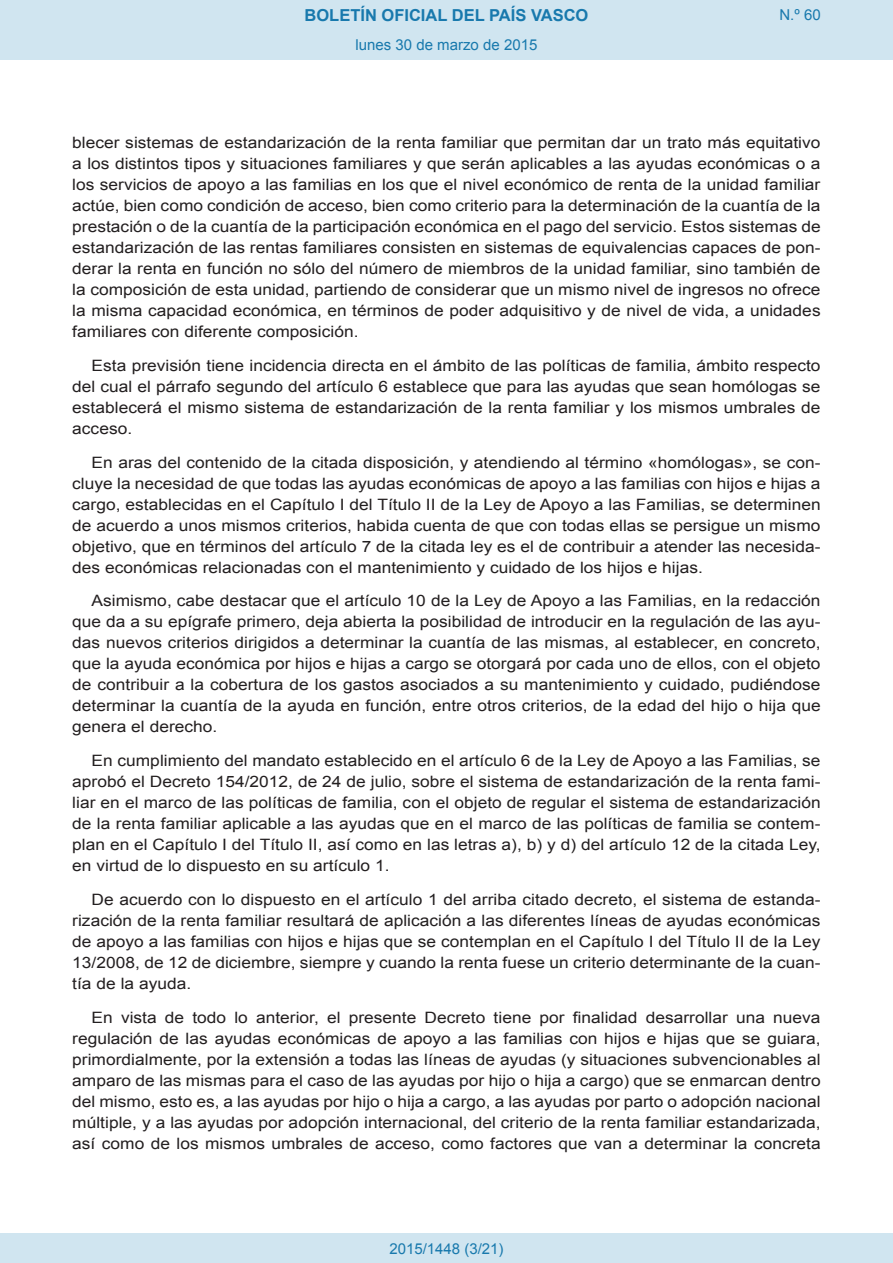
<style>
.page{position:relative;width:893px;height:1263px;background:#fff}
.page>*{position:absolute;margin:0;border:0;box-sizing:border-box;transform-origin:0 0}
.t1{font:700 16.5px "Arial";color:#1879ad}
.BOPVDetalle{font:15.6px/21px "Arial";color:#231f20;text-align:justify;scale:1.11 1}
.Paginacion_Centro{font:15px "Arial";color:#1879ad}
</style>
<div class="page">
<div style="left:0;top:0;width:893px;height:60px;background:#d0e5f0"></div>
<div style="left:0;top:1233px;width:893px;height:30px;background:#d0e5f0"></div>
<p class="t1" style="left:305px;top:4px;width:285px">BOLETÍN OFICIAL DEL PAÍS VASCO</p>
<p class="Paginacion_Centro" style="left:356px;top:35px;width:183px">lunes 30 de marzo de 2015</p>
<p class="Paginacion_Centro" style="left:779px;top:5px;width:43px">N.º 60</p>
<p class="BOPVDetalle" style="left:72px;top:132px;width:676px">blecer sistemas de estandarización de la renta familiar que permitan dar un trato más equitativo a los distintos tipos y situaciones familiares y que serán aplicables a las ayudas económicas o a los servicios de apoyo a las familias en los que el nivel económico de renta de la unidad familiar actúe, bien como condición de acceso, bien como criterio para la determinación de la cuantía de la prestación o de la cuantía de la participación económica en el pago del servicio. Estos sistemas de estandarización de las rentas familiares consisten en sistemas de equivalencias capaces de pon&shy;derar la renta en función no sólo del número de miembros de la unidad familiar, sino también de la composición de esta unidad, partiendo de considerar que un mismo nivel de ingresos no ofrece la misma capacidad económica, en términos de poder adquisitivo y de nivel de vida, a unidades familiares con diferente composición.</p>
<p class="BOPVDetalle" style="left:72px;top:355px;width:676px;text-indent:19px">Esta previsión tiene incidencia directa en el ámbito de las políticas de familia, ámbito respecto del cual el párrafo segundo del artículo 6 establece que para las ayudas que sean homólogas se establecerá el mismo sistema de estandarización de la renta familiar y los mismos umbrales de acceso.</p>
<p class="BOPVDetalle" style="left:72px;top:452px;width:676px;text-indent:19px">En aras del contenido de la citada disposición, y atendiendo al término «homólogas», se con&shy;cluye la necesidad de que todas las ayudas económicas de apoyo a las familias con hijos e hijas a cargo, establecidas en el Capítulo I del Título II de la Ley de Apoyo a las Familias, se determinen de acuerdo a unos mismos criterios, habida cuenta de que con todas ellas se persigue un mismo objetivo, que en términos del artículo 7 de la citada ley es el de contribuir a atender las necesida&shy;des económicas relacionadas con el mantenimiento y cuidado de los hijos e hijas.</p>
<p class="BOPVDetalle" style="left:72px;top:591px;width:676px;text-indent:19px">Asimismo, cabe destacar que el artículo 10 de la Ley de Apoyo a las Familias, en la redacción que da a su epígrafe primero, deja abierta la posibilidad de introducir en la regulación de las ayu&shy;das nuevos criterios dirigidos a determinar la cuantía de las mismas, al establecer, en concreto, que la ayuda económica por hijos e hijas a cargo se otorgará por cada uno de ellos, con el objeto de contribuir a la cobertura de los gastos asociados a su mantenimiento y cuidado, pudiéndose determinar la cuantía de la ayuda en función, entre otros criterios, de la edad del hijo o hija que genera el derecho.</p>
<p class="BOPVDetalle" style="left:72px;top:750px;width:676px;text-indent:19px">En cumplimiento del mandato establecido en el artículo 6 de la Ley de Apoyo a las Familias, se aprobó el Decreto 154/2012, de 24 de julio, sobre el sistema de estandarización de la renta fami&shy;liar en el marco de las políticas de familia, con el objeto de regular el sistema de estandarización de la renta familiar aplicable a las ayudas que en el marco de las políticas de familia se contem&shy;plan en el Capítulo I del Título II, así como en las letras a), b) y d) del artículo 12 de la citada Ley, en virtud de lo dispuesto en su artículo 1.</p>
<p class="BOPVDetalle" style="left:72px;top:889px;width:676px;text-indent:19px">De acuerdo con lo dispuesto en el artículo 1 del arriba citado decreto, el sistema de estanda&shy;rización de la renta familiar resultará de aplicación a las diferentes líneas de ayudas económicas de apoyo a las familias con hijos e hijas que se contemplan en el Capítulo I del Título II de la Ley 13/2008, de 12 de diciembre, siempre y cuando la renta fuese un criterio determinante de la cuan&shy;tía de la ayuda.</p>
<p class="BOPVDetalle" style="left:72px;top:1007px;width:676px;text-indent:19px">En vista de todo lo anterior, el presente Decreto tiene por finalidad desarrollar una nueva regulación de las ayudas económicas de apoyo a las familias con hijos e hijas que se guiara, primordialmente, por la extensión a todas las líneas de ayudas (y situaciones subvencionables al amparo de las mismas para el caso de las ayudas por hijo o hija a cargo) que se enmarcan dentro del mismo, esto es, a las ayudas por hijo o hija a cargo, a las ayudas por parto o adopción nacional múltiple, y a las ayudas por adopción internacional, del criterio de la renta familiar estandarizada, así como de los mismos umbrales de acceso, como factores que van a determinar la concreta</p>
<p class="Paginacion_Centro" style="left:389px;top:1238px;width:116px">2015/1448 (3/21)</p>
</div>
